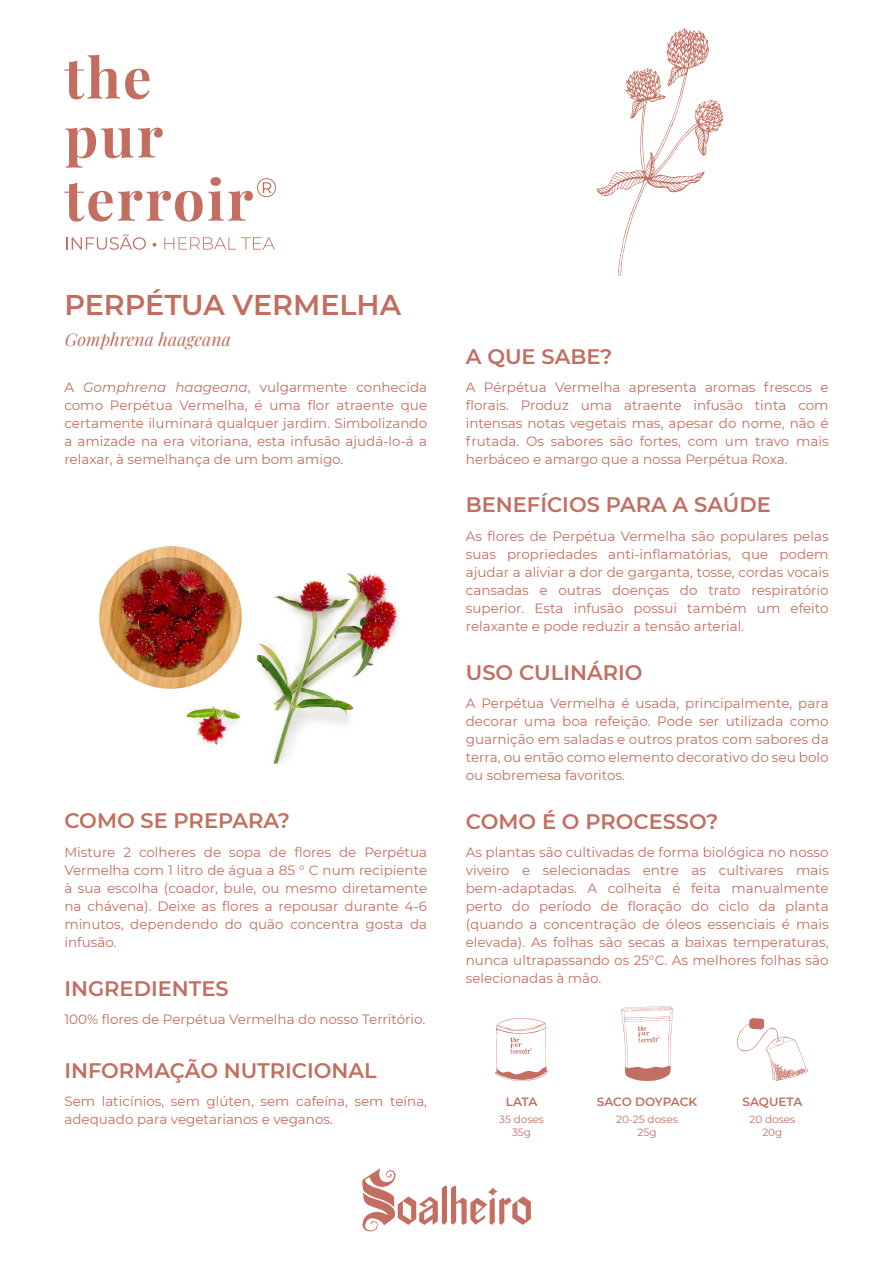
<style>
.page{position:relative;width:893px;height:1263px;background:#fff}
.page>*{position:absolute;margin:0;border:0;box-sizing:border-box;transform-origin:0 0}
.t1{font:600 28.5px "Montserrat";color:#c26e60}
.t2{font:600 21px "Montserrat";color:#c26e60}
.t3{font:italic 17.7px "Playfair Display";color:#c26e60}
.t4{font:13.5px/18px "Montserrat";color:#c26e60;text-align:justify}
.t5{font:600 12px "Montserrat";letter-spacing:-.01em;color:#c26e60}
.t6{font:10.5px/13.5px "Montserrat";color:#c26e60;text-align:center}
.s1{font-style:italic}
</style>
<div class="page">
<img style="left:99px;top:546px;width:299px;height:219px">
<svg style="left:362px;top:1168px;width:169px;height:63px"></svg>
<svg style="left:64px;top:55px;width:85px;height:44px"></svg>
<svg style="left:65px;top:128px;width:98px;height:40px"></svg>
<svg style="left:64px;top:177px;width:212px;height:45px"></svg>
<svg style="left:66px;top:234px;width:80px;height:16px"></svg>
<svg style="left:153px;top:243px;width:3px;height:4px"></svg>
<svg style="left:164px;top:237px;width:111px;height:13px"></svg>
<svg style="left:597px;top:28px;width:127px;height:248px"></svg>
<svg style="left:495px;top:1018px;width:53px;height:63px"></svg>
<svg style="left:737px;top:1018px;width:71px;height:63px"></svg>
<svg style="left:621px;top:1006px;width:52px;height:75px"></svg>
<h1 class="t1" style="left:64px;top:285px;width:338px">PERPÉTUA VERMELHA</h1>
<h3 class="t3" style="left:65px;top:325px;width:168px">Gomphrena haageana</h3>
<p class="t4" style="left:64px;top:378px;width:364px">A <span class="s1">Gomphrena haageana</span>, vulgarmente conhecida como Perpétua Vermelha, é uma flor atraente que certamente iluminará qualquer jardim. Simbolizando a amizade na era vitoriana, esta infusão ajudá-lo-á a relaxar, à semelhança de um bom amigo.</p>
<h2 class="t2" style="left:64px;top:806px;width:227px">COMO SE PREPARA?</h2>
<p class="t4" style="left:64px;top:842px;width:364px">Misture 2 colheres de sopa de flores de Perpétua Vermelha com 1 litro de água a 85 ° C num recipiente à sua escolha (coador, bule, ou mesmo diretamente na chávena). Deixe as flores a repousar durante 4-6 minutos, dependendo do quão concentra gosta da infusão.</p>
<h2 class="t2" style="left:64px;top:973px;width:166px">INGREDIENTES</h2>
<p class="t4" style="left:64px;top:1009px;width:362px">100% flores de Perpétua Vermelha do nosso Território.</p>
<h2 class="t2" style="left:64px;top:1055px;width:314px">INFORMAÇÃO NUTRICIONAL</h2>
<p class="t4" style="left:64px;top:1092px;width:364px">Sem laticínios, sem glúten, sem cafeína, sem teína, adequado para vegetarianos e veganos.</p>
<h2 class="t2" style="left:466px;top:341px;width:148px">A QUE SABE?</h2>
<p class="t4" style="left:466px;top:378px;width:364px">A Pérpétua Vermelha apresenta aromas frescos e florais. Produz uma atraente infusão tinta com intensas notas vegetais mas, apesar do nome, não é frutada. Os sabores são fortes, com um travo mais herbáceo e amargo que a nossa Perpétua Roxa.</p>
<h2 class="t2" style="left:466px;top:490px;width:306px">BENEFÍCIOS PARA A SAÚDE</h2>
<p class="t4" style="left:466px;top:526px;width:364px">As flores de Perpétua Vermelha são populares pelas suas propriedades anti-inflamatórias, que podem ajudar a aliviar a dor de garganta, tosse, cordas vocais cansadas e outras doenças do trato respiratório superior. Esta infusão possui também um efeito relaxante e pode reduzir a tensão arterial.</p>
<h2 class="t2" style="left:466px;top:657px;width:178px">USO CULINÁRIO</h2>
<p class="t4" style="left:466px;top:694px;width:364px">A Perpétua Vermelha é usada, principalmente, para decorar uma boa refeição. Pode ser utilizada como guarnição em saladas e outros pratos com sabores da terra, ou então como elemento decorativo do seu bolo ou sobremesa favoritos.</p>
<h2 class="t2" style="left:466px;top:806px;width:254px">COMO É O PROCESSO?</h2>
<p class="t4" style="left:466px;top:842px;width:364px">As plantas são cultivadas de forma biológica no nosso viveiro e selecionadas entre as cultivares mais bem-adaptadas. A colheita é feita manualmente perto do período de floração do ciclo da planta (quando a concentração de óleos essenciais é mais elevada). As folhas são secas a baixas temperaturas, nunca ultrapassando os 25°C. As melhores folhas são selecionadas à mão.</p>
<p class="t5" style="left:506px;top:1093px;width:33px">LATA</p>
<p class="t5" style="left:597px;top:1093px;width:102px">SACO DOYPACK</p>
<p class="t5" style="left:742px;top:1093px;width:61px">SAQUETA</p>
<p class="t6" style="left:499px;top:1112px;width:46px">35 doses<br>35g</p>
<p class="t6" style="left:616px;top:1112px;width:63px">20-25 doses<br>25g</p>
<p class="t6" style="left:749px;top:1112px;width:47px">20 doses<br>20g</p>
</div>
